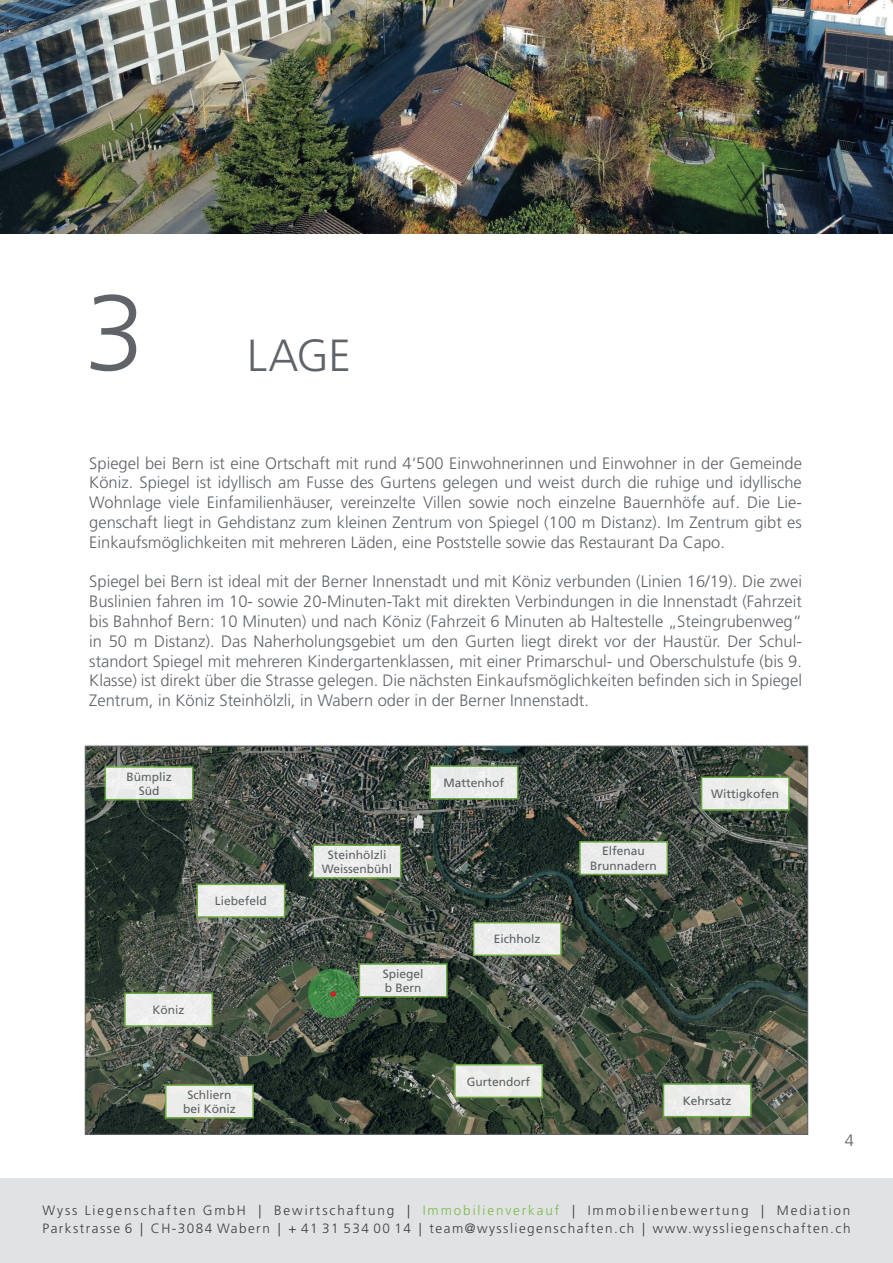
<style>
.page{position:relative;width:893px;height:1263px;background:#fff}
.page>*{position:absolute;margin:0;border:0;box-sizing:border-box;transform-origin:0 0}
.t1{font:300 108px "Frutiger LT Std";color:#606469}
.t2{font:300 45px "Frutiger LT Std";color:#606469}
.t3{font:300 16.5px/19.8px "Frutiger LT Std";color:#606469;text-align:justify}
.t4{font:300 13.5px/18px "Frutiger LT Std";letter-spacing:.14em;color:#3e3e3f}
.t5{font:12px/14.4px "Frutiger LT Std";color:#606469;text-align:center}
.s1{color:#7bba4d}
</style>
<div class="page">
<div style="left:0;top:1178px;width:893px;height:85px;background:#e1e2e3"></div>
<img style="left:0;top:0;width:893px;height:233px">
<img style="left:87px;top:748px;width:719px;height:384px">
<div style="left:359px;top:964px;width:88px;height:33px;background:#eaebea"></div>
<div style="left:359px;top:963px;width:89px;height:34px;border:2px solid #6cb43f"></div>
<svg style="left:308px;top:968px;width:50px;height:50px;background:#438648"></svg>
<svg style="left:330px;top:991px;width:6px;height:6px"></svg>
<div style="left:197px;top:884px;width:88px;height:33px;background:#ecedec"></div>
<div style="left:196px;top:883px;width:89px;height:35px;border:2px solid #6cb43f"></div>
<div style="left:474px;top:923px;width:87px;height:32px;background:#ebeceb"></div>
<div style="left:473px;top:922px;width:89px;height:34px;border:2px solid #6cb43f"></div>
<div style="left:455px;top:1065px;width:87px;height:32px;background:#eceeeb"></div>
<div style="left:454px;top:1064px;width:89px;height:34px;border:2px solid #6cb43f"></div>
<div style="left:663px;top:1084px;width:88px;height:33px;background:#ecedeb"></div>
<div style="left:663px;top:1083px;width:89px;height:34px;border:2px solid #6cb43f"></div>
<div style="left:580px;top:842px;width:87px;height:32px;background:#eaebea"></div>
<div style="left:579px;top:841px;width:89px;height:34px;border:2px solid #6cb43f"></div>
<div style="left:701px;top:777px;width:88px;height:33px;background:#ebeceb"></div>
<div style="left:701px;top:776px;width:89px;height:35px;border:2px solid #6cb43f"></div>
<div style="left:313px;top:845px;width:88px;height:33px;background:#ebecec"></div>
<div style="left:313px;top:844px;width:88px;height:35px;border:2px solid #6cb43f"></div>
<div style="left:125px;top:993px;width:87px;height:33px;background:#eeeeed"></div>
<div style="left:124px;top:992px;width:89px;height:35px;border:2px solid #6cb43f"></div>
<div style="left:166px;top:1085px;width:87px;height:33px;background:#ececeb"></div>
<div style="left:165px;top:1084px;width:89px;height:34px;border:2px solid #6cb43f"></div>
<div style="left:105px;top:767px;width:88px;height:33px;background:#ecedec"></div>
<div style="left:105px;top:766px;width:88px;height:34px;border:2px solid #6cb43f"></div>
<div style="left:430px;top:766px;width:88px;height:33px;background:#eaeceb"></div>
<div style="left:429px;top:765px;width:89px;height:34px;border:2px solid #6cb43f"></div>
<h1 class="t1" style="left:85px;top:272px;width:62px">3</h1>
<h2 class="t2" style="left:247px;top:329px;width:105px">LAGE</h2>
<p class="t3" style="left:89px;top:453px;width:714px">Spiegel bei Bern ist eine Ortschaft mit rund 4‘500 Einwohnerinnen und Einwohner in der Gemeinde Köniz. Spiegel ist idyllisch am Fusse des Gurtens gelegen und weist durch die ruhige und idyllische Wohnlage viele Einfamilienhäuser, vereinzelte Villen sowie noch einzelne Bauernhöfe auf. Die Lie&shy;genschaft liegt in Gehdistanz zum kleinen Zentrum von Spiegel (100 m Distanz). Im Zentrum gibt es Einkaufsmöglichkeiten mit mehreren Läden, eine Poststelle sowie das Restaurant Da Capo.</p>
<p class="t3" style="left:89px;top:572px;width:714px">Spiegel bei Bern ist ideal mit der Berner Innenstadt und mit Köniz verbunden (Linien 16/19). Die zwei Buslinien fahren im 10- sowie 20-Minuten-Takt mit direkten Verbindungen in die Innenstadt (Fahrzeit bis Bahnhof Bern: 10 Minuten) und nach Köniz (Fahrzeit 6 Minuten ab Haltestelle „Steingrubenweg“ in 50 m Distanz). Das Naherholungsgebiet um den Gurten liegt direkt vor der Haustür. Der Schul&shy;standort Spiegel mit mehreren Kindergartenklassen, mit einer Primarschul- und Oberschulstufe (bis 9.<br>Klasse) ist direkt über die Strasse gelegen. Die nächsten Einkaufsmöglichkeiten befinden sich in Spiegel Zentrum, in Köniz Steinhölzli, in Wabern oder in der Berner Innenstadt.</p>
<p class="t5" style="left:126px;top:769px;width:47px">Bümpliz<br>Süd</p>
<p class="t5" style="left:444px;top:776px;width:62px">Mattenhof</p>
<p class="t5" style="left:215px;top:894px;width:54px">Liebefeld</p>
<p class="t5" style="left:153px;top:1003px;width:34px">Köniz</p>
<p class="t5" style="left:183px;top:1087px;width:54px">Schliern bei Köniz</p>
<p class="t5" style="left:322px;top:847px;width:72px">Steinhölzli<br>Weissenbühl</p>
<p class="t5" style="left:383px;top:966px;width:42px;text-align:left">Spiegel b Bern</p>
<p class="t5" style="left:494px;top:932px;width:48px">Eichholz</p>
<p class="t5" style="left:467px;top:1074px;width:65px">Gurtendorf</p>
<p class="t5" style="left:590px;top:844px;width:68px">Elfenau<br>Brunnadern</p>
<p class="t5" style="left:711px;top:787px;width:70px">Wittigkofen</p>
<p class="t5" style="left:683px;top:1093px;width:50px">Kehrsatz</p>
<p class="t3" style="left:845px;top:1131px;width:11px">4</p>
<p class="t4" style="left:43px;top:1201px;width:809px">Wyss Liegenschaften GmbH | Bewirtschaftung | <span class="s1">Immobilienverkauf</span> | Immobilienbewertung | Mediation<br>Parkstrasse 6 | CH-3084 Wabern | + 41 31 534 00 14 | team@wyssliegenschaften.ch | www.wyssliegenschaften.ch</p>
</div>
